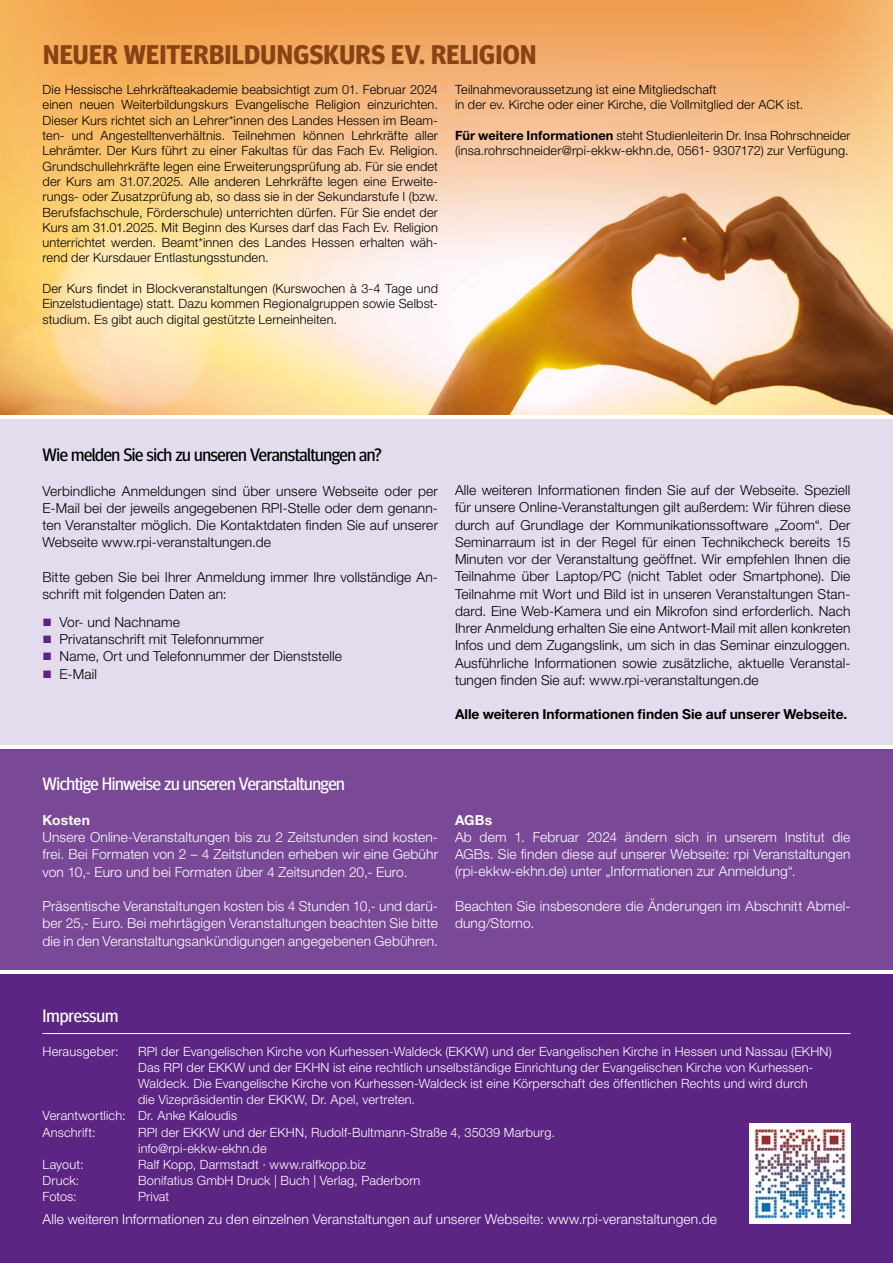
<style>
.page{position:relative;width:893px;height:1263px;background:#fff}
.page>*{position:absolute;margin:0;border:0;box-sizing:border-box;transform-origin:0 0}
.t1{font:700 27px "Meta Headline OT";letter-spacing:.01em;color:#894216}
.t2{font:18px "Meta Headline OT";letter-spacing:-.025em;color:#000}
.t3{font:18px "Meta Headline OT";letter-spacing:-.025em;color:#fff}
.t4{font:18px "Meta Headline OT";letter-spacing:-.005em;color:#fff}
.t5{font:300 13.8px/17.2px "Helvetica Neue LT Pro";letter-spacing:.01em;color:#000;text-align:justify}
.t6{font:300 13.8px/17.2px "Helvetica Neue LT Pro";letter-spacing:.01em;color:#fff;text-align:justify}
.t7{font:700 13.8px "Helvetica Neue LT Pro";color:#000}
.t8{font:700 13.8px "Helvetica Neue LT Pro";letter-spacing:.015em;color:#fff}
.t9{font:300 12.75px/15.3px "Helvetica Neue LT Pro";letter-spacing:.01em;color:#000;text-align:justify}
.t10{font:300 12.75px/16.2px "Helvetica Neue LT Pro";letter-spacing:.015em;color:#fff}
.s1{font-weight:700}
.s2{color:#5c2483}
</style>
<div class="page">
<div style="left:0;top:420px;width:893px;height:325px;background:#e3dcee"></div>
<div style="left:0;top:975px;width:893px;height:288px;background:#5c2483"></div>
<img style="left:750px;top:1123px;width:100px;height:101px">
<hr style="left:43px;top:1033px;width:807px;height:1px;background:#fff">
<img style="left:0;top:308px;width:893px;height:107px">
<svg style="left:0;top:0;width:893px;height:308px"></svg>
<div style="left:0;top:750px;width:893px;height:220px;background:#794897"></div>
<h1 class="t1" style="left:43px;top:38px;width:495px">NEUER WEITERBILDUNGSKURS EV. RELIGION</h1>
<p class="t9" style="left:43px;top:82px;width:397px">Die Hessische Lehrkräfteakademie beabsichtigt zum 01. Februar 2024 einen neuen Weiterbildungskurs Evangelische Religion einzurichten.<br>Dieser Kurs richtet sich an Lehrer*innen des Landes Hessen im Beam&shy;ten- und Angestelltenverhältnis. Teilnehmen können Lehrkräfte aller Lehrämter. Der Kurs führt zu einer Fakultas für das Fach Ev. Religion.<br>Grundschullehrkräfte legen eine Erweiterungsprüfung ab. Für sie endet der Kurs am 31.07.2025. Alle anderen Lehrkräfte legen eine Erweite&shy;rungs- oder Zusatzprüfung ab, so dass sie in der Sekundarstufe I (bzw.<br>Berufsfachschule, Förderschule) unterrichten dürfen. Für Sie endet der Kurs am 31.01.2025. Mit Beginn des Kurses darf das Fach Ev. Religion unterrichtet werden. Beamt*innen des Landes Hessen erhalten wäh&shy;rend der Kursdauer Entlastungsstunden.</p>
<p class="t9" style="left:43px;top:281px;width:397px">Der Kurs findet in Blockveranstaltungen (Kurswochen à 3-4 Tage und Einzelstudientage) statt. Dazu kommen Regionalgruppen sowie Selbst&shy;studium. Es gibt auch digital gestützte Lerneinheiten.</p>
<p class="t9" style="left:455px;top:82px;width:350px">Teilnahmevoraussetzung ist eine Mitgliedschaft<br>in der ev. Kirche oder einer Kirche, die Vollmitglied der ACK ist.</p>
<p class="t9" style="left:455px;top:128px;width:397px"><span class="s1">Für weitere Informationen</span> steht Studienleiterin Dr. Insa Rohrschneider (insa.rohrschneider@rpi-ekkw-ekhn.de, 0561- 9307172) zur Verfügung.</p>
<h2 class="t2" style="left:43px;top:444px;width:340px">Wie melden Sie sich zu unseren Veranstaltungen an?</h2>
<p class="t5" style="left:43px;top:482px;width:397px">Verbindliche Anmeldungen sind über unsere Webseite oder per E-Mail bei der jeweils angegebenen RPI-Stelle oder dem genann&shy;ten Veranstalter möglich. Die Kontaktdaten finden Sie auf unserer Webseite www.rpi-veranstaltungen.de</p>
<p class="t5" style="left:43px;top:568px;width:397px">Bitte geben Sie bei Ihrer Anmeldung immer Ihre vollständige An&shy;schrift mit folgenden Daten an:</p>
<p class="t5" style="left:43px;top:613px;width:139px"><span class="s2">■</span> Vor- und Nachname</p>
<p class="t5" style="left:43px;top:630px;width:223px"><span class="s2">■</span> Privatanschrift mit Telefonnummer</p>
<p class="t5" style="left:43px;top:648px;width:301px"><span class="s2">■</span> Name, Ort und Telefonnummer der Dienststelle</p>
<p class="t5" style="left:43px;top:665px;width:56px"><span class="s2">■</span> E-Mail</p>
<p class="t5" style="left:455px;top:481px;width:397px">Alle weiteren Informationen finden Sie auf der Webseite. Speziell für unsere Online-Veranstaltungen gilt außerdem: Wir führen diese durch auf Grundlage der Kommunikationssoftware „Zoom“. Der Seminarraum ist in der Regel für einen Technikcheck bereits 15<br>Minuten vor der Veranstaltung geöffnet. Wir empfehlen Ihnen die Teilnahme über Laptop/PC (nicht Tablet oder Smartphone). Die Teilnahme mit Wort und Bild ist in unseren Veranstaltungen Stan&shy;dard. Eine Web-Kamera und ein Mikrofon sind erforderlich. Nach Ihrer Anmeldung erhalten Sie eine Antwort-Mail mit allen konkreten Infos und dem Zugangslink, um sich in das Seminar einzuloggen.<br>Ausführliche Informationen sowie zusätzliche, aktuelle Veranstal&shy;tungen finden Sie auf: www.rpi-veranstaltungen.de</p>
<p class="t7" style="left:455px;top:706px;width:394px">Alle weiteren Informationen finden Sie auf unserer Webseite.</p>
<h2 class="t3" style="left:43px;top:773px;width:304px">Wichtige Hinweise zu unseren Veranstaltungen</h2>
<p class="t8" style="left:43px;top:811px;width:49px">Kosten</p>
<p class="t6" style="left:43px;top:828px;width:397px">Unsere Online-Veranstaltungen bis zu 2 Zeitstunden sind kosten&shy;frei. Bei Formaten von 2 – 4 Zeitstunden erheben wir eine Gebühr von 10,- Euro und bei Formaten über 4 Zeitsunden 20,- Euro.</p>
<p class="t6" style="left:43px;top:897px;width:397px">Präsentische Veranstaltungen kosten bis 4 Stunden 10,- und darü&shy;ber 25,- Euro. Bei mehrtägigen Veranstaltungen beachten Sie bitte die in den Veranstaltungsankündigungen angegebenen Gebühren.</p>
<p class="t8" style="left:455px;top:811px;width:39px">AGBs</p>
<p class="t6" style="left:455px;top:828px;width:397px">Ab dem 1. Februar 2024 ändern sich in unserem Institut die AGBs. Sie finden diese auf unserer Webseite: rpi Veranstaltungen (rpi-ekkw-ekhn.de) unter „Informationen zur Anmeldung“.</p>
<p class="t6" style="left:455px;top:897px;width:397px">Beachten Sie insbesondere die Änderungen im Abschnitt Abmel&shy;dung/Storno.</p>
<h2 class="t4" style="left:43px;top:1005px;width:77px">Impressum</h2>
<p class="t10" style="left:43px;top:1043px;width:78px">Herausgeber:</p>
<p class="t10" style="left:138px;top:1043px;width:695px">RPI der Evangelischen Kirche von Kurhessen-Waldeck (EKKW) und der Evangelischen Kirche in Hessen und Nassau (EKHN)</p>
<p class="t10" style="left:138px;top:1059px;width:677px">Das RPI der EKKW und der EKHN ist eine rechtlich unselbständige Einrichtung der Evangelischen Kirche von Kurhessen-</p>
<p class="t10" style="left:138px;top:1075px;width:671px">Waldeck. Die Evangelische Kirche von Kurhessen-Waldeck ist eine Körperschaft des öffentlichen Rechts und wird durch</p>
<p class="t10" style="left:138px;top:1091px;width:278px">die Vizepräsidentin der EKKW, Dr. Apel, vertreten.</p>
<p class="t10" style="left:43px;top:1107px;width:196px">Verantwortlich: Dr. Anke Kaloudis</p>
<p class="t10" style="left:43px;top:1124px;width:55px">Anschrift:</p>
<p class="t10" style="left:138px;top:1124px;width:418px">RPI der EKKW und der EKHN, Rudolf-Bultmann-Straße 4, 35039 Marburg. info@rpi-ekkw-ekhn.de</p>
<p class="t10" style="left:43px;top:1156px;width:43px">Layout:</p>
<p class="t10" style="left:138px;top:1156px;width:229px">Ralf Kopp, Darmstadt · www.ralfkopp.biz</p>
<p class="t10" style="left:43px;top:1172px;width:38px">Druck:</p>
<p class="t10" style="left:138px;top:1172px;width:284px">Bonifatius GmbH Druck | Buch | Verlag, Paderborn</p>
<p class="t10" style="left:43px;top:1188px;width:36px">Fotos:</p>
<p class="t10" style="left:138px;top:1188px;width:33px">Privat</p>
<p class="t6" style="left:43px;top:1210px;width:676px">Alle weiteren Informationen zu den einzelnen Veranstaltungen auf unserer Webseite: www.rpi-veranstaltungen.de</p>
</div>
